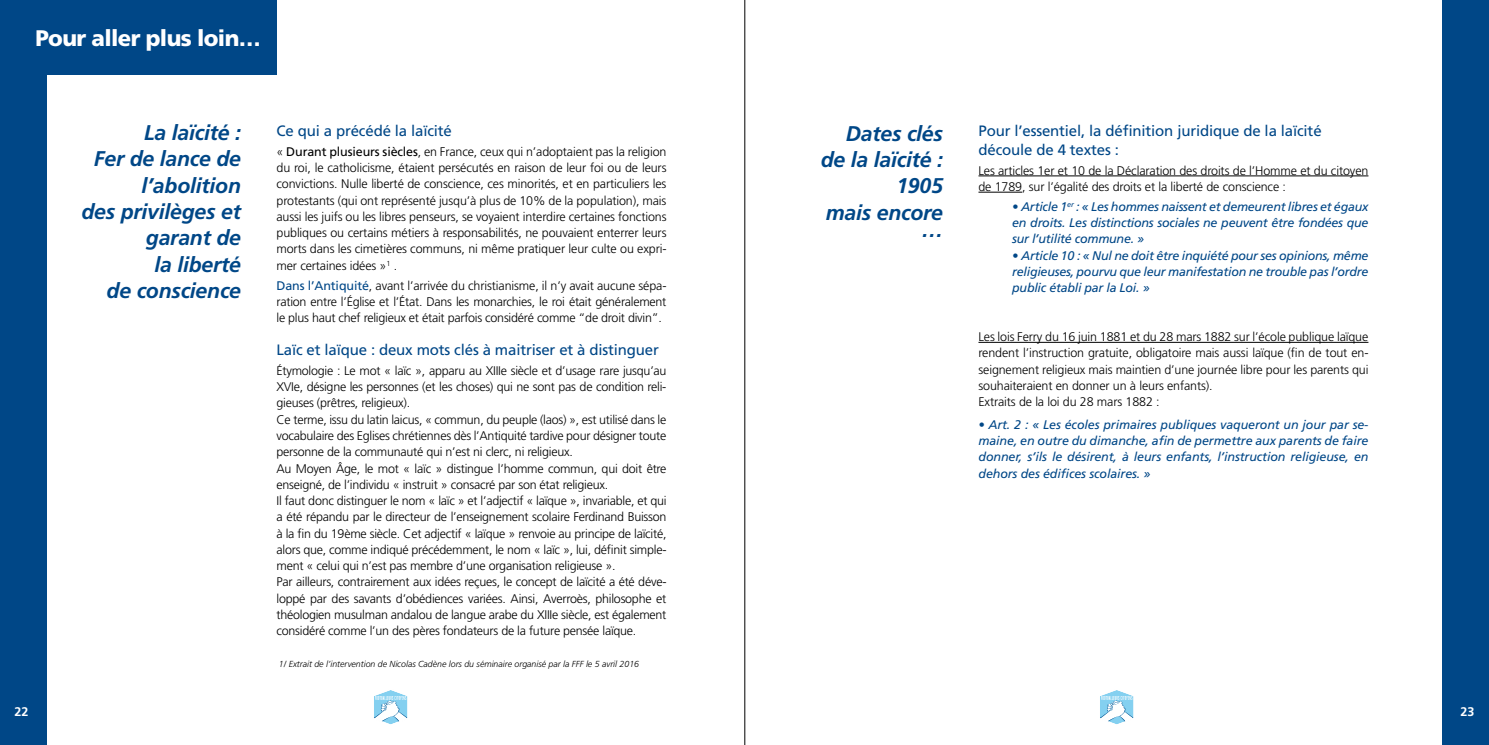
<style>
.page{position:relative;width:1489px;height:745px;background:#fff}
.page>*{position:absolute;margin:0;border:0;box-sizing:border-box;transform-origin:0 0}
.t1{font:900 22.5px "Frutiger";letter-spacing:-.03em;color:#fff}
.t2{font:italic 700 21.25px/26.2px "Frutiger";letter-spacing:-.01em;color:#004787;text-align:right}
.t3{font:15px/18.8px "Frutiger";letter-spacing:-.01em;color:#004787}
.t4{font:300 12.5px/16.2px "Frutiger";letter-spacing:-.02em;color:#000}
.t5{font:italic 12.5px/16.2px "Frutiger";letter-spacing:-.02em;color:#004787;text-align:justify}
.t6{font:700 12.5px "Frutiger";color:#fff}
.t7{font:italic 300 8.75px "Frutiger";color:#000}
.s1{font-weight:400}
.s2{font-weight:400;color:#004787}
</style>
<div class="page">
<div style="left:0;top:0;width:276px;height:74px;background:#004787"></div>
<hr style="left:978px;top:175px;width:390px;height:1px;background:#000">
<hr style="left:978px;top:192px;width:44px;height:1px;background:#000">
<hr style="left:978px;top:342px;width:390px;height:1px;background:#000">
<div style="left:1442px;top:0;width:46px;height:744px;background:#004787"></div>
<div style="left:0;top:0;width:46px;height:744px;background:#004787"></div>
<svg style="left:1100px;top:690px;width:34px;height:34px"></svg>
<svg style="left:374px;top:690px;width:34px;height:34px"></svg>
<hr style="left:744px;top:0;width:1px;height:744px;background:#000">
<h1 class="t1" style="left:35px;top:24px;width:227px">Pour aller plus loin…</h1>
<h2 class="t2" style="left:81px;top:119px;width:161px">La laïcité :<br>Fer de lance de l’abolition<br>des privilèges et garant de<br>la liberté<br>de conscience</h2>
<h2 class="t2" style="left:820px;top:120px;width:124px">Dates clés de la laïcité :<br>1905<br>mais encore</h2>
<p class="t3" style="left:276px;top:121px;width:177px">Ce qui a précédé la laïcité</p>
<p class="t4" style="left:276px;top:143px;width:391px;text-align:justify">« <span class="s1">Durant plusieurs siècles</span>, en France, ceux qui n’adoptaient pas la religion du roi, le catholicisme, étaient persécutés en raison de leur foi ou de leurs convictions. Nulle liberté de conscience, ces minorités, et en particuliers les protestants (qui ont représenté jusqu’à plus de 10% de la population), mais aussi les juifs ou les libres penseurs, se voyaient interdire certaines fonctions publiques ou certains métiers à responsabilités, ne pouvaient enterrer leurs morts dans les cimetières communs, ni même pratiquer leur culte ou expri&shy;mer certaines idées »<sup>1</sup> .</p>
<p class="t4" style="left:276px;top:277px;width:391px;text-align:justify"><span class="s2">Dans l’Antiquité</span>, avant l’arrivée du christianisme, il n’y avait aucune sépa&shy;ration entre l’Église et l’État. Dans les monarchies, le roi était généralement le plus haut chef religieux et était parfois considéré comme “de droit divin”.</p>
<p class="t3" style="left:276px;top:340px;width:384px">Laïc et laïque : deux mots clés à maitriser et à distinguer</p>
<p class="t4" style="left:276px;top:362px;width:391px">Étymologie : Le mot « laïc », apparu au XIIIe siècle et d’usage rare jusqu’au XVIe, désigne les personnes (et les choses) qui ne sont pas de condition reli&shy;gieuses (prêtres, religieux).<br>Ce terme, issu du latin laicus, « commun, du peuple (laos) », est utilisé dans le vocabulaire des Eglises chrétiennes dès l’Antiquité tardive pour désigner toute personne de la communauté qui n’est ni clerc, ni religieux.<br>Au Moyen Âge, le mot « laïc » distingue l’homme commun, qui doit être enseigné, de l’individu « instruit » consacré par son état religieux.<br>Il faut donc distinguer le nom « laïc » et l’adjectif « laïque », invariable, et qui a été répandu par le directeur de l’enseignement scolaire Ferdinand Buisson à la fin du 19ème siècle. Cet adjectif « laïque » renvoie au principe de laïcité, alors que, comme indiqué précédemment, le nom « laïc », lui, définit simple&shy;ment « celui qui n’est pas membre d’une organisation religieuse ».<br>Par ailleurs, contrairement aux idées reçues, le concept de laïcité a été déve&shy;loppé par des savants d’obédiences variées. Ainsi, Averroès, philosophe et théologien musulman andalou de langue arabe du XIIIe siècle, est également considéré comme l’un des pères fondateurs de la future pensée laïque.</p>
<h2 class="t2" style="left:921px;top:216px;width:23px">…</h2>
<p class="t7" style="left:279px;top:658px;width:361px">1/ Extrait de l’intervention de Nicolas Cadène lors du séminaire organisé par la FFF le 5 avril 2016</p>
<p class="t3" style="left:978px;top:121px;width:345px">Pour l’essentiel, la définition juridique de la laïcité découle de 4 textes :</p>
<p class="t4" style="left:978px;top:162px;width:391px">Les articles 1er et 10 de la Déclaration des droits de l’Homme et du citoyen de 1789, sur l’égalité des droits et la liberté de conscience :</p>
<p class="t5" style="left:1012px;top:198px;width:358px">• Article 1<sup>er</sup> : « Les hommes naissent et demeurent libres et égaux en droits. Les distinctions sociales ne peuvent être fondées que sur l’utilité commune. »</p>
<p class="t5" style="left:1012px;top:247px;width:358px">• Article 10 : « Nul ne doit être inquiété pour ses opinions, même religieuses, pourvu que leur manifestation ne trouble pas l’ordre public établi par la Loi. »</p>
<p class="t4" style="left:978px;top:328px;width:391px">Les lois Ferry du 16 juin 1881 et du 28 mars 1882 sur l’école publique laïque rendent l’instruction gratuite, obligatoire mais aussi laïque (fin de tout en&shy;seignement religieux mais maintien d’une journée libre pour les parents qui souhaiteraient en donner un à leurs enfants).<br>Extraits de la loi du 28 mars 1882 :</p>
<p class="t5" style="left:978px;top:416px;width:391px">• Art. 2 : « Les écoles primaires publiques vaqueront un jour par se&shy;maine, en outre du dimanche, afin de permettre aux parents de faire donner, s’ils le désirent, à leurs enfants, l’instruction religieuse, en dehors des édifices scolaires. »</p>
<p class="t6" style="left:14px;top:703px;width:15px">22</p>
<p class="t6" style="left:1460px;top:703px;width:15px">23</p>
</div>
